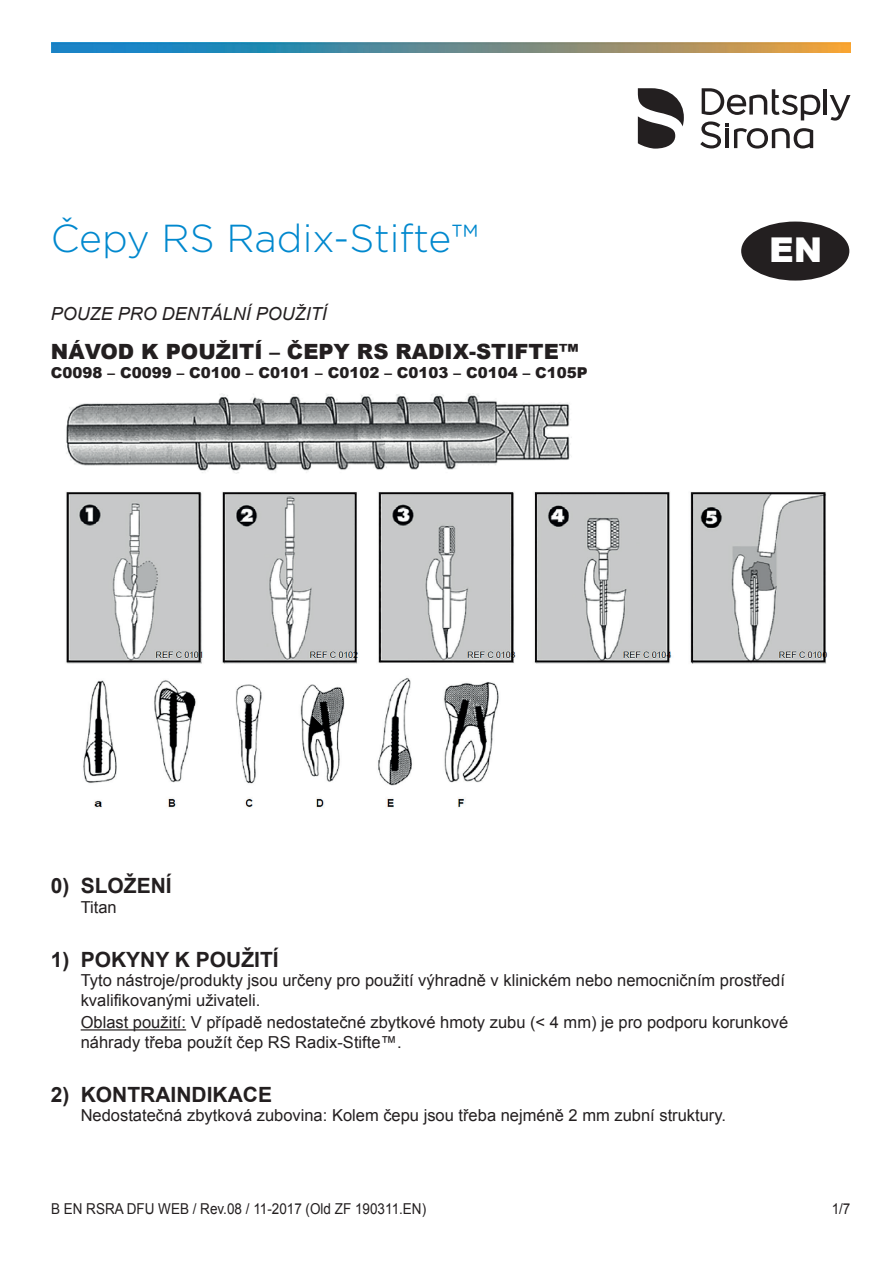
<style>
.page{position:relative;width:893px;height:1263px;background:#fff}
.page>*{position:absolute;margin:0;border:0;box-sizing:border-box;transform-origin:0 0}
.t1{font:300 39px "Gotham";color:#0088ce}
.t2{font:900 34.2px "Arial";color:#fff}
.t3{font:700 21px "Arial";color:#231f20}
.t4{font:900 21px "Arial";color:#231f20}
.t5{font:italic 18px "Arial";color:#231f20}
.t6{font:16.5px/19.8px "Arial";color:#231f20}
.t7{font:15px "Arial";color:#231f20;scale:.9 1}
.t8{font:900 15px "Arial";color:#231f20}
</style>
<div class="page">
<img style="left:66px;top:393px;width:506px;height:80px">
<img style="left:66px;top:492px;width:762px;height:316px">
<div style="left:741px;top:222px;width:108px;height:59px;background:#231f20;border-radius:50%"></div>
<img style="left:51px;top:43px;width:799px;height:10px">
<hr style="left:823px;top:89px;width:4px;height:26px;background:#231f20">
<svg style="left:830px;top:95px;width:20px;height:26px"></svg>
<svg style="left:700px;top:88px;width:120px;height:61px"></svg>
<svg style="left:638px;top:88px;width:46px;height:61px"></svg>
<hr style="left:81px;top:1029px;width:105px;height:1px;background:#231f20">
<h1 class="t1" style="left:51px;top:214px;width:429px">Čepy RS Radix-Stifte™</h1>
<p class="t5" style="left:51px;top:302px;width:278px">POUZE PRO DENTÁLNÍ POUŽITÍ</p>
<p class="t4" style="left:51px;top:336px;width:529px">NÁVOD K POUŽITÍ – ČEPY RS RADIX-STIFTE™</p>
<p class="t8" style="left:51px;top:362px;width:538px">C0098 – C0099 – C0100 – C0101 – C0102 – C0103 – C0104 – C105P</p>
<h2 class="t2" style="left:769px;top:225px;width:55px">EN</h2>
<p class="t3" style="left:51px;top:872px;width:122px">0) SLOŽENÍ</p>
<p class="t6" style="left:81px;top:898px;width:38px">Titan</p>
<p class="t3" style="left:51px;top:945px;width:229px">1) POKYNY K POUŽITÍ</p>
<p class="t6" style="left:81px;top:971px;width:706px">Tyto nástroje/produkty jsou určeny pro použití výhradně v klinickém nebo nemocničním prostředí kvalifikovanými uživateli.</p>
<p class="t6" style="left:81px;top:1013px;width:709px">Oblast použití: V případě nedostatečné zbytkové hmoty zubu (&lt; 4 mm) je pro podporu korunkové náhrady třeba použít čep RS Radix-Stifte™.</p>
<p class="t3" style="left:51px;top:1080px;width:223px">2) KONTRAINDIKACE</p>
<p class="t6" style="left:81px;top:1106px;width:647px">Nedostatečná zbytková zubovina: Kolem čepu jsou třeba nejméně 2 mm zubní struktury.</p>
<p class="t7" style="left:51px;top:1199px;width:418px">B EN RSRA DFU WEB / Rev.08 / 11-2017 (Old ZF 190311.EN)</p>
<p class="t7" style="left:832px;top:1199px;width:22px">1/7</p>
</div>
